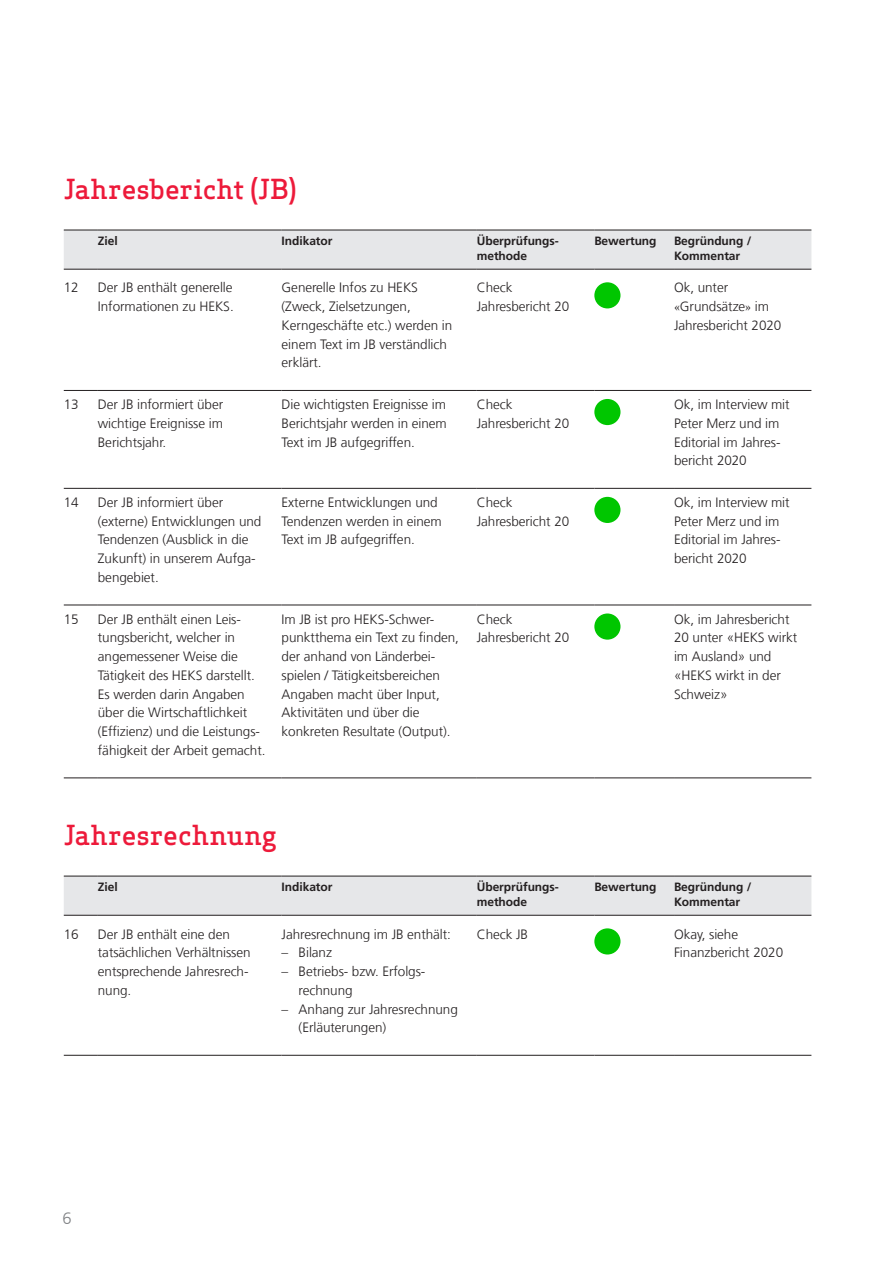
<style>
.page{position:relative;width:893px;height:1263px;background:#fff}
.page>*{position:absolute;margin:0;border:0;box-sizing:border-box;transform-origin:0 0}
.t1{font:500 27px "Apex Serif";letter-spacing:-.005em;color:#ed1a3a}
.t2{font:300 16.5px "Frutiger LT Com";color:#808285}
.t3{font:300 13.5px/18.8px "Frutiger LT Com";letter-spacing:-.005em;color:#231f20}
.t4{font:700 12px/15px "Frutiger LT Com";letter-spacing:-.005em;color:#231f20}
.s1{font-family:"Minion Pro";font-weight:400}
</style>
<div class="page">
<hr style="left:64px;top:390px;width:34px;height:1px;background:#231f20">
<hr style="left:98px;top:390px;width:184px;height:1px;background:#231f20">
<hr style="left:282px;top:390px;width:195px;height:1px;background:#231f20">
<hr style="left:477px;top:390px;width:117px;height:1px;background:#231f20">
<hr style="left:594px;top:390px;width:80px;height:1px;background:#231f20">
<hr style="left:674px;top:390px;width:137px;height:1px;background:#231f20">
<hr style="left:64px;top:488px;width:34px;height:1px;background:#231f20">
<hr style="left:98px;top:488px;width:184px;height:1px;background:#231f20">
<hr style="left:282px;top:488px;width:195px;height:1px;background:#231f20">
<hr style="left:477px;top:488px;width:117px;height:1px;background:#231f20">
<hr style="left:594px;top:488px;width:80px;height:1px;background:#231f20">
<hr style="left:674px;top:488px;width:137px;height:1px;background:#231f20">
<hr style="left:64px;top:605px;width:34px;height:1px;background:#231f20">
<hr style="left:98px;top:605px;width:184px;height:1px;background:#231f20">
<hr style="left:282px;top:605px;width:195px;height:1px;background:#231f20">
<hr style="left:477px;top:605px;width:117px;height:1px;background:#231f20">
<hr style="left:594px;top:605px;width:80px;height:1px;background:#231f20">
<hr style="left:674px;top:605px;width:137px;height:1px;background:#231f20">
<hr style="left:64px;top:1055px;width:34px;height:1px;background:#231f20">
<hr style="left:98px;top:1055px;width:184px;height:1px;background:#231f20">
<hr style="left:282px;top:1055px;width:195px;height:1px;background:#231f20">
<hr style="left:477px;top:1055px;width:117px;height:1px;background:#231f20">
<hr style="left:594px;top:1055px;width:80px;height:1px;background:#231f20">
<hr style="left:674px;top:1055px;width:137px;height:1px;background:#231f20">
<hr style="left:64px;top:777px;width:34px;height:1px;background:#231f20">
<hr style="left:98px;top:777px;width:184px;height:1px;background:#231f20">
<hr style="left:282px;top:777px;width:195px;height:1px;background:#231f20">
<hr style="left:477px;top:777px;width:117px;height:1px;background:#231f20">
<hr style="left:594px;top:777px;width:80px;height:1px;background:#231f20">
<hr style="left:674px;top:777px;width:137px;height:1px;background:#231f20">
<div style="left:64px;top:231px;width:747px;height:38px;background:#e6e7e9"></div>
<hr style="left:64px;top:230px;width:34px;height:1px;background:#231f20">
<hr style="left:98px;top:230px;width:184px;height:1px;background:#231f20">
<hr style="left:282px;top:230px;width:195px;height:1px;background:#231f20">
<hr style="left:477px;top:230px;width:117px;height:1px;background:#231f20">
<hr style="left:594px;top:230px;width:80px;height:1px;background:#231f20">
<hr style="left:674px;top:230px;width:137px;height:1px;background:#231f20">
<hr style="left:64px;top:269px;width:34px;height:1px;background:#231f20">
<hr style="left:98px;top:269px;width:184px;height:1px;background:#231f20">
<hr style="left:282px;top:269px;width:195px;height:1px;background:#231f20">
<hr style="left:477px;top:269px;width:117px;height:1px;background:#231f20">
<hr style="left:594px;top:269px;width:80px;height:1px;background:#231f20">
<hr style="left:674px;top:269px;width:137px;height:1px;background:#231f20">
<div style="left:594px;top:282px;width:26px;height:26px;background:#00c600;border-radius:50%"></div>
<div style="left:594px;top:399px;width:26px;height:26px;background:#00c600;border-radius:50%"></div>
<div style="left:594px;top:497px;width:26px;height:26px;background:#00c600;border-radius:50%"></div>
<div style="left:594px;top:613px;width:26px;height:27px;background:#00c600;border-radius:50%"></div>
<div style="left:64px;top:877px;width:747px;height:38px;background:#e6e7e9"></div>
<hr style="left:64px;top:876px;width:34px;height:1px;background:#231f20">
<hr style="left:98px;top:876px;width:184px;height:1px;background:#231f20">
<hr style="left:282px;top:876px;width:195px;height:1px;background:#231f20">
<hr style="left:477px;top:876px;width:117px;height:1px;background:#231f20">
<hr style="left:594px;top:876px;width:80px;height:1px;background:#231f20">
<hr style="left:674px;top:876px;width:137px;height:1px;background:#231f20">
<hr style="left:64px;top:915px;width:34px;height:1px;background:#231f20">
<hr style="left:98px;top:915px;width:184px;height:1px;background:#231f20">
<hr style="left:282px;top:915px;width:195px;height:1px;background:#231f20">
<hr style="left:477px;top:915px;width:117px;height:1px;background:#231f20">
<hr style="left:594px;top:915px;width:80px;height:1px;background:#231f20">
<hr style="left:674px;top:915px;width:137px;height:1px;background:#231f20">
<div style="left:594px;top:928px;width:26px;height:26px;background:#00c600;border-radius:50%"></div>
<h1 class="t1" style="left:64px;top:172px;width:235px">Jahresbericht (JB)</h1>
<p class="t4" style="left:98px;top:234px;width:21px">Ziel</p>
<p class="t4" style="left:282px;top:234px;width:52px">Indikator</p>
<p class="t4" style="left:477px;top:234px;width:83px">Überprüfungs&shy;methode</p>
<p class="t4" style="left:594px;top:234px;width:64px">Bewertung</p>
<p class="t4" style="left:674px;top:234px;width:79px">Begründung /<br>Kommentar</p>
<p class="t3" style="left:64px;top:278px;width:16px">12</p>
<p class="t3" style="left:98px;top:278px;width:137px">Der JB enthält generelle<br>Informationen zu HEKS.</p>
<p class="t3" style="left:282px;top:278px;width:172px">Generelle Infos zu HEKS (Zweck, Zielsetzungen,<br>Kerngeschäfte etc.) werden in einem Text im JB verständlich erklärt.</p>
<p class="t3" style="left:477px;top:278px;width:94px">Check<br>Jahresbericht 20</p>
<p class="t3" style="left:674px;top:278px;width:109px">Ok, unter <span class="s1">«</span>Grundsätze<span class="s1">»</span> im<br>Jahresbericht 2020</p>
<p class="t3" style="left:64px;top:395px;width:16px">13</p>
<p class="t3" style="left:98px;top:395px;width:127px;text-align:justify">Der JB informiert über wichtige Ereignisse im Berichtsjahr.</p>
<p class="t3" style="left:282px;top:395px;width:167px;text-align:justify">Die wichtigsten Ereignisse im Berichtsjahr werden in einem Text im JB aufgegriffen.</p>
<p class="t3" style="left:477px;top:395px;width:94px">Check<br>Jahresbericht 20</p>
<p class="t3" style="left:674px;top:395px;width:117px">Ok, im Interview mit<br>Peter Merz und im<br>Editorial im Jahres&shy;bericht 2020</p>
<p class="t3" style="left:64px;top:493px;width:16px">14</p>
<p class="t3" style="left:98px;top:493px;width:165px">Der JB informiert über (externe) Entwicklungen und<br>Tendenzen (Ausblick in die<br>Zukunft) in unserem Aufga&shy;bengebiet.</p>
<p class="t3" style="left:282px;top:493px;width:162px">Externe Entwicklungen und<br>Tendenzen werden in einem<br>Text im JB aufgegriffen.</p>
<p class="t3" style="left:477px;top:493px;width:94px">Check<br>Jahresbericht 20</p>
<p class="t3" style="left:674px;top:493px;width:117px">Ok, im Interview mit<br>Peter Merz und im<br>Editorial im Jahres&shy;bericht 2020</p>
<p class="t3" style="left:64px;top:610px;width:16px">15</p>
<p class="t3" style="left:98px;top:610px;width:169px">Der JB enthält einen Leis&shy;tungsbericht, welcher in angemessener Weise die<br>Tätigkeit des HEKS darstellt.<br>Es werden darin Angaben über die Wirtschaftlichkeit (Effizienz) und die Leistungs&shy;fähigkeit der Arbeit gemacht.</p>
<p class="t3" style="left:282px;top:610px;width:179px">Im JB ist pro HEKS-Schwer&shy;punktthema ein Text zu finden, der anhand von Länderbei&shy;spielen / Tätigkeitsbereichen<br>Angaben macht über Input,<br>Aktivitäten und über die konkreten Resultate (Output).</p>
<p class="t3" style="left:477px;top:610px;width:94px">Check<br>Jahresbericht 20</p>
<p class="t3" style="left:674px;top:610px;width:125px">Ok, im Jahresbericht<br>20 unter «HEKS wirkt im Ausland» und «HEKS wirkt in der<br>Schweiz»</p>
<h1 class="t1" style="left:64px;top:818px;width:215px">Jahresrechnung</h1>
<p class="t4" style="left:98px;top:880px;width:21px">Ziel</p>
<p class="t4" style="left:282px;top:880px;width:52px">Indikator</p>
<p class="t4" style="left:477px;top:880px;width:83px">Überprüfungs&shy;methode</p>
<p class="t4" style="left:594px;top:880px;width:64px">Bewertung</p>
<p class="t4" style="left:674px;top:880px;width:79px">Begründung /<br>Kommentar</p>
<p class="t3" style="left:64px;top:924px;width:16px">16</p>
<p class="t3" style="left:98px;top:924px;width:154px">Der JB enthält eine den tatsächlichen Verhältnissen entsprechende Jahresrech&shy;nung.</p>
<p class="t3" style="left:282px;top:924px;width:171px">Jahresrechnung im JB enthält:</p>
<p class="t3" style="left:477px;top:924px;width:53px">Check JB</p>
<p class="t3" style="left:674px;top:924px;width:111px">Okay, siehe<br>Finanzbericht 2020</p>
<p class="t3" style="left:282px;top:943px;width:52px">– Bilanz</p>
<p class="t3" style="left:299px;top:962px;width:127px;text-indent:-17px">– Betriebs- bzw. Erfolgs&shy;rechnung</p>
<p class="t3" style="left:299px;top:999px;width:161px;text-indent:-17px">– Anhang zur Jahresrechnung (Erläuterungen)</p>
<p class="t2" style="left:62px;top:1209px;width:11px">6</p>
</div>
